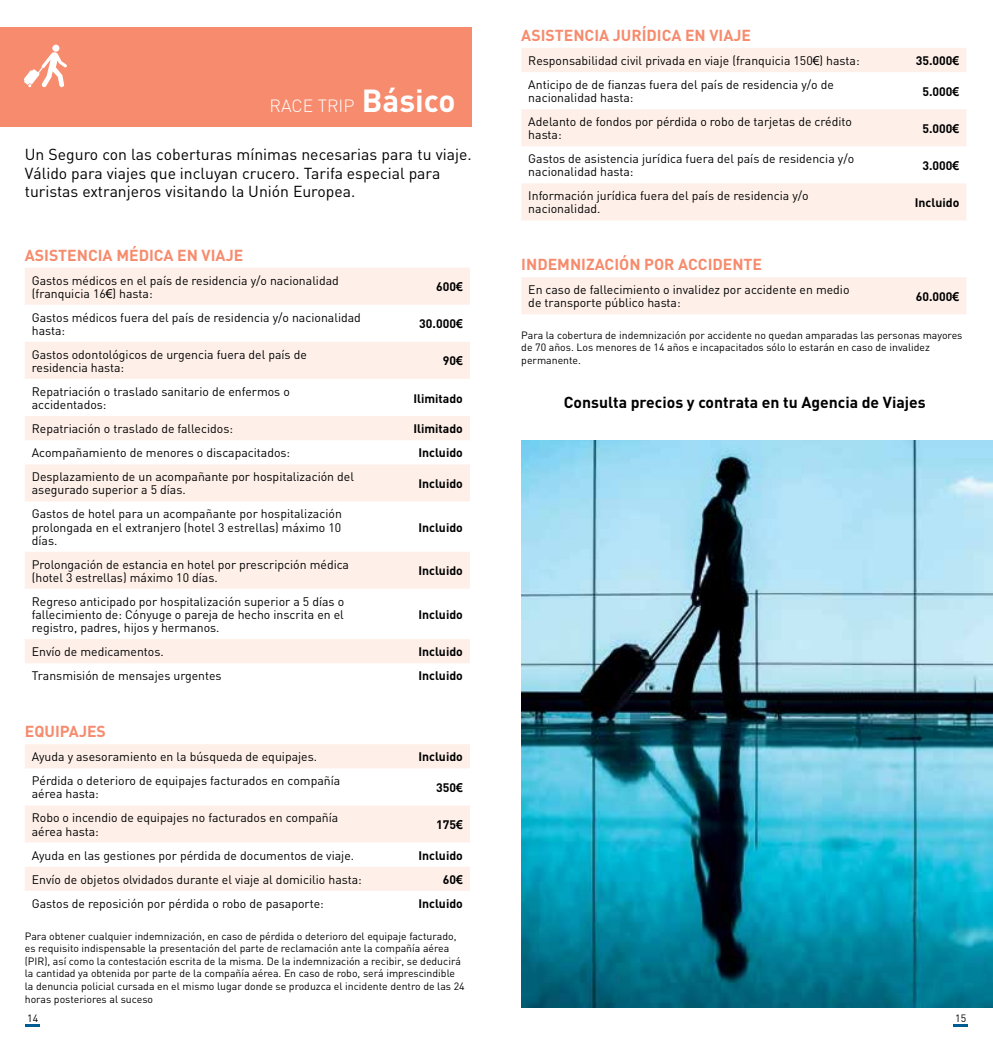
<style>
.page{position:relative;width:993px;height:1042px;background:#fff}
.page>*{position:absolute;margin:0;border:0;box-sizing:border-box;transform-origin:0 0}
.t1{font:300 17.5px "DIN";color:#fff}
.t2{font:15.75px/18.9px "DIN";color:#000}
.t3{font:700 15.75px "DIN";color:#f68b6d}
.t4{font:700 15.75px "DIN";color:#000}
.t5{font:12.25px/13.1px "DIN";color:#000}
.t6{font:700 12.25px "DIN";color:#000}
.t7{font:10.5px/12.6px "DIN";color:#000}
.s1{font-weight:700;font-size:31.5px}
.s2{font-family:"Arial"}
</style>
<div class="page">
<svg style="left:25px;top:1024px;width:15px;height:2px"></svg>
<svg style="left:953px;top:1024px;width:14px;height:2px"></svg>
<div style="left:0;top:28px;width:471px;height:99px;background:#f68b6d"></div>
<svg style="left:25px;top:268px;width:445px;height:395px"></svg>
<svg style="left:25px;top:744px;width:445px;height:147px;fill:#fef0e9"></svg>
<svg style="left:521px;top:48px;width:445px;height:172px;fill:#fef0e9"></svg>
<div style="left:521px;top:277px;width:445px;height:37px;background:#fef0e9"></div>
<img style="left:521px;top:440px;width:471px;height:567px">
<div style="left:52px;top:45px;width:8px;height:7px;background:#fff;border-radius:50%"></div>
<svg style="left:24px;top:52px;width:43px;height:35px"></svg>
<h1 class="t1" style="left:269px;top:94px;width:187px">RACE TRIP <span class="s1">Básico</span></h1>
<p class="t2" style="left:25px;top:144px;width:448px">Un Seguro con las coberturas mínimas necesarias para tu viaje.<br>Válido para viajes que incluyan crucero. Tarifa especial para turistas extranjeros visitando la Unión Europea.</p>
<p class="t3" style="left:25px;top:245px;width:220px">ASISTENCIA MÉDICA EN VIAJE</p>
<p class="t5" style="left:32px;top:273px;width:308px">Gastos médicos en el país de residencia y/o nacionalidad (franquicia 16<span class="s2">€</span>) hasta:</p>
<p class="t6" style="left:436px;top:279px;width:28px">600<span class="s2">€</span></p>
<p class="t5" style="left:32px;top:310px;width:330px">Gastos médicos fuera del país de residencia y/o nacionalidad hasta:</p>
<p class="t6" style="left:419px;top:316px;width:45px">30.000<span class="s2">€</span></p>
<p class="t5" style="left:32px;top:348px;width:276px">Gastos odontológicos de urgencia fuera del país de residencia hasta:</p>
<p class="t6" style="left:442px;top:353px;width:22px">90<span class="s2">€</span></p>
<p class="t5" style="left:32px;top:385px;width:259px">Repatriación o traslado sanitario de enfermos o accidentados:</p>
<p class="t6" style="left:413px;top:390px;width:51px">Ilimitado</p>
<p class="t5" style="left:32px;top:422px;width:203px">Repatriación o traslado de fallecidos:</p>
<p class="t6" style="left:413px;top:421px;width:51px">Ilimitado</p>
<p class="t5" style="left:32px;top:446px;width:260px">Acompañamiento de menores o discapacitados:</p>
<p class="t6" style="left:418px;top:445px;width:46px">Incluido</p>
<p class="t5" style="left:32px;top:470px;width:323px">Desplazamiento de un acompañante por hospitalización del asegurado superior a 5 días.</p>
<p class="t6" style="left:418px;top:475px;width:46px">Incluido</p>
<p class="t5" style="left:32px;top:507px;width:311px;text-align:justify">Gastos de hotel para un acompañante por hospitalización prolongada en el extranjero (hotel 3 estrellas) máximo 10 días.</p>
<p class="t6" style="left:418px;top:519px;width:46px">Incluido</p>
<p class="t5" style="left:32px;top:557px;width:319px">Prolongación de estancia en hotel por prescripción médica (hotel 3 estrellas) máximo 10 días.</p>
<p class="t6" style="left:418px;top:563px;width:46px">Incluido</p>
<p class="t5" style="left:32px;top:594px;width:314px;text-align:justify">Regreso anticipado por hospitalización superior a 5 días o fallecimiento de: Cónyuge o pareja de hecho inscrita en el registro, padres, hijos y hermanos.</p>
<p class="t6" style="left:418px;top:606px;width:46px">Incluido</p>
<p class="t5" style="left:32px;top:645px;width:133px">Envío de medicamentos.</p>
<p class="t6" style="left:418px;top:644px;width:46px">Incluido</p>
<p class="t5" style="left:32px;top:669px;width:191px">Transmisión de mensajes urgentes</p>
<p class="t6" style="left:418px;top:668px;width:46px">Incluido</p>
<p class="t3" style="left:25px;top:721px;width:83px">EQUIPAJES</p>
<p class="t5" style="left:32px;top:750px;width:287px">Ayuda y asesoramiento en la búsqueda de equipajes.</p>
<p class="t6" style="left:418px;top:749px;width:46px">Incluido</p>
<p class="t5" style="left:32px;top:774px;width:310px">Pérdida o deterioro de equipajes facturados en compañía aérea hasta:</p>
<p class="t6" style="left:436px;top:779px;width:28px">350<span class="s2">€</span></p>
<p class="t5" style="left:32px;top:811px;width:308px">Robo o incendio de equipajes no facturados en compañía aérea hasta:</p>
<p class="t6" style="left:436px;top:816px;width:28px">175<span class="s2">€</span></p>
<p class="t5" style="left:32px;top:848px;width:324px">Ayuda en las gestiones por pérdida de documentos de viaje.</p>
<p class="t6" style="left:418px;top:847px;width:46px">Incluido</p>
<p class="t5" style="left:32px;top:872px;width:331px">Envío de objetos olvidados durante el viaje al domicilio hasta:</p>
<p class="t6" style="left:442px;top:871px;width:22px">60<span class="s2">€</span></p>
<p class="t5" style="left:32px;top:896px;width:293px">Gastos de reposición por pérdida o robo de pasaporte:</p>
<p class="t6" style="left:418px;top:895px;width:46px">Incluido</p>
<p class="t7" style="left:25px;top:929px;width:441px">Para obtener cualquier indemnización, en caso de pérdida o deterioro del equipaje facturado, es requisito indispensable la presentación del parte de reclamación ante la compañía aérea (PIR), así como la contestación escrita de la misma. De la indemnización a recibir, se deducirá la cantidad ya obtenida por parte de la compañía aérea. En caso de robo, será imprescindible la denuncia policial cursada en el mismo lugar donde se produzca el incidente dentro de las 24 horas posteriores al suceso</p>
<p class="t3" style="left:521px;top:25px;width:231px">ASISTENCIA JURÍDICA EN VIAJE</p>
<p class="t5" style="left:528px;top:54px;width:333px">Responsabilidad civil privada en viaje (franquicia 150<span class="s2">€</span>) hasta:</p>
<p class="t6" style="left:915px;top:53px;width:45px">35.000<span class="s2">€</span></p>
<p class="t5" style="left:528px;top:78px;width:307px">Anticipo de de fianzas fuera del país de residencia y/o de nacionalidad hasta:</p>
<p class="t6" style="left:922px;top:83px;width:38px">5.000<span class="s2">€</span></p>
<p class="t5" style="left:528px;top:115px;width:325px">Adelanto de fondos por pérdida o robo de tarjetas de crédito hasta:</p>
<p class="t6" style="left:922px;top:120px;width:38px">5.000<span class="s2">€</span></p>
<p class="t5" style="left:528px;top:152px;width:327px">Gastos de asistencia jurídica fuera del país de residencia y/o nacionalidad hasta:</p>
<p class="t6" style="left:922px;top:157px;width:38px">3.000<span class="s2">€</span></p>
<p class="t5" style="left:528px;top:189px;width:282px">Información jurídica fuera del país de residencia y/o nacionalidad.</p>
<p class="t6" style="left:914px;top:194px;width:46px">Incluido</p>
<p class="t3" style="left:521px;top:254px;width:242px">INDEMNIZACIÓN POR ACCIDENTE</p>
<p class="t5" style="left:528px;top:283px;width:322px">En caso de fallecimiento o invalidez por accidente en medio de transporte público hasta:</p>
<p class="t6" style="left:915px;top:288px;width:45px">60.000<span class="s2">€</span></p>
<p class="t7" style="left:521px;top:328px;width:442px">Para la cobertura de indemnización por accidente no quedan amparadas las personas mayores de 70 años. Los menores de 14 años e incapacitados sólo lo estarán en caso de invalidez permanente.</p>
<p class="t4" style="left:563px;top:392px;width:363px">Consulta precios y contrata en tu Agencia de Viajes</p>
<p class="t7" style="left:27px;top:1011px;width:12px">14</p>
<p class="t7" style="left:954px;top:1011px;width:12px">15</p>
</div>
